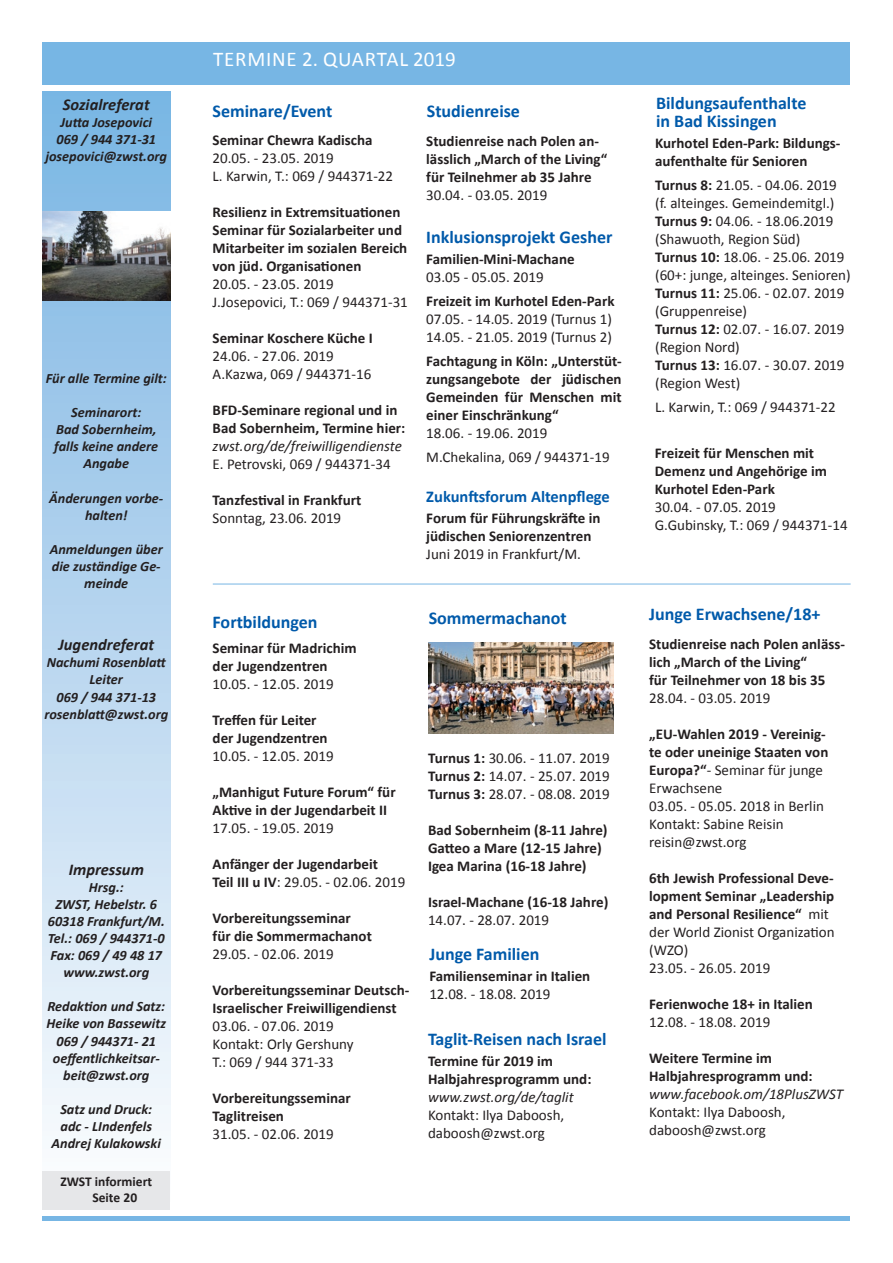
<style>
.page{position:relative;width:893px;height:1263px;background:#fff}
.page>*{position:absolute;margin:0;border:0;box-sizing:border-box;transform-origin:0 0}
.t1{font:21px "Calibri";letter-spacing:.04em;color:#fff}
.t2{font:700 18px/18px "Calibri";color:#015aaa}
.t3{font:italic 700 16.5px "Calibri";color:#231f20}
.t4{font:700 16.5px "Calibri";color:#015aaa}
.t5{font:700 15px/18px "Calibri";color:#231f20}
.t6{font:15px/18px "Calibri";color:#231f20}
.t7{font:italic 15px "Calibri";color:#231f20}
.t8{font:italic 700 14.25px/17.1px "Calibri";color:#231f20;text-align:center}
.t9{font:700 13.5px/16.2px "Calibri";color:#231f20}
.s1{font-weight:700}
.s2{font-weight:400}
</style>
<div class="page">
<div style="left:43px;top:43px;width:807px;height:42px;background:#77b6e4"></div>
<svg style="left:43px;top:91px;width:127px;height:1040px;background:#b9d7ef"></svg>
<div style="left:43px;top:1171px;width:127px;height:39px;background:#e6e7e9"></div>
<hr style="left:43px;top:1216px;width:807px;height:4px;background:#77b6e4">
<hr style="left:213px;top:584px;width:638px;height:1px;background:#77b6e4">
<img style="left:43px;top:211px;width:127px;height:90px">
<img style="left:429px;top:642px;width:184px;height:91px">
<p class="t3" style="left:63px;top:94px;width:88px">Sozialreferat</p>
<p class="t8" style="left:45px;top:113px;width:123px">Jutta Josepovici<br>069 / 944 371-31 josepovici@zwst.org</p>
<p class="t8" style="left:46px;top:369px;width:122px">Für alle Termine gilt:</p>
<p class="t8" style="left:54px;top:403px;width:105px">Seminarort:<br>Bad Sobernheim, falls keine andere<br>Angabe</p>
<p class="t8" style="left:49px;top:489px;width:116px">Änderungen vorbe&shy;halten!</p>
<p class="t8" style="left:50px;top:540px;width:114px">Anmeldungen über die zuständige Ge&shy;meinde</p>
<p class="t3" style="left:58px;top:634px;width:97px">Jugendreferat</p>
<p class="t8" style="left:44px;top:653px;width:125px">Nachumi Rosenblatt<br>Leiter<br>069 / 944 371-13 rosenblatt@zwst.org</p>
<p class="t3" style="left:69px;top:859px;width:77px">Impressum</p>
<p class="t8" style="left:48px;top:878px;width:119px">Hrsg.:<br>ZWST, Hebelstr. 6<br>60318 Frankfurt/M.<br>Tel.: 069 / 944371-0<br>Fax: 069 / 49 48 17 www.zwst.org</p>
<p class="t8" style="left:47px;top:997px;width:121px">Redaktion und Satz:<br>Heike von Bassewitz<br>069 / 944371- 21 oeffentlichkeitsar&shy;beit@zwst.org</p>
<p class="t8" style="left:52px;top:1100px;width:111px">Satz und Druck: adc - LIndenfels<br>Andrej Kulakowski</p>
<p class="t9" style="left:92px;top:1173px;width:61px;text-indent:-32px">ZWST informiert<br>Seite 20</p>
<h1 class="t1" style="left:213px;top:45px;width:244px">TERMINE 2. QUARTAL 2019</h1>
<p class="t2" style="left:213px;top:101px;width:121px">Seminare/Event</p>
<p class="t2" style="left:656px;top:95px;width:152px">Bildungsaufenthalte in Bad Kissingen</p>
<p class="t2" style="left:427px;top:103px;width:95px">Studienreise</p>
<p class="t5" style="left:426px;top:133px;width:183px">Studienreise nach Polen an&shy;lässlich „March of the Living“ für Teilnehmer ab 35 Jahre</p>
<p class="t6" style="left:426px;top:186px;width:123px">30.04. - 03.05. 2019</p>
<p class="t5" style="left:213px;top:130px;width:162px">Seminar Chewra Kadischa</p>
<p class="t6" style="left:213px;top:149px;width:182px">20.05. - 23.05. 2019<br>L. Karwin, T.: 069 / 944371-22</p>
<p class="t5" style="left:213px;top:202px;width:196px">Resilienz in Extremsituationen<br>Seminar für Sozialarbeiter und<br>Mitarbeiter im sozialen Bereich von jüd. Organisationen</p>
<p class="t6" style="left:213px;top:275px;width:197px">20.05. - 23.05. 2019<br>J.Josepovici, T.: 069 / 944371-31</p>
<p class="t5" style="left:213px;top:328px;width:162px">Seminar Koschere Küche I</p>
<p class="t6" style="left:213px;top:347px;width:160px">24.06. - 27.06. 2019<br>A.Kazwa, 069 / 944371-16</p>
<p class="t5" style="left:213px;top:402px;width:194px">BFD-Seminare regional und in<br>Bad Sobernheim, Termine hier:</p>
<p class="t7" style="left:213px;top:436px;width:191px">zwst.org/de/freiwilligendienste</p>
<p class="t6" style="left:213px;top:455px;width:179px">E. Petrovski, 069 / 944371-34</p>
<p class="t5" style="left:213px;top:490px;width:150px">Tanzfestival in Frankfurt</p>
<p class="t6" style="left:213px;top:509px;width:130px">Sonntag, 23.06. 2019</p>
<p class="t5" style="left:655px;top:133px;width:187px">Kurhotel Eden-Park: Bildungs&shy;aufenthalte für Senioren</p>
<p class="t6" style="left:655px;top:176px;width:197px"><span class="s1">Turnus 8:</span> 21.05. - 04.06. 2019 (f. alteinges. Gemeindemitgl.)<br><span class="s1">Turnus 9:</span> 04.06. - 18.06.2019 (Shawuoth, Region Süd)<br><span class="s1">Turnus 10:</span> 18.06. - 25.06. 2019 (60+: junge, alteinges. Senioren)<br><span class="s1">Turnus 11:</span> 25.06. - 02.07. 2019 (Gruppenreise)<br><span class="s1">Turnus 12:</span> 02.07. - 16.07. 2019 (Region Nord)<br><span class="s1">Turnus 13:</span> 16.07. - 30.07. 2019 (Region West)</p>
<p class="t6" style="left:655px;top:398px;width:182px">L. Karwin, T.: 069 / 944371-22</p>
<p class="t2" style="left:426px;top:227px;width:188px">Inklusionsprojekt Gesher</p>
<p class="t5" style="left:426px;top:251px;width:150px">Familien-Mini-Machane</p>
<p class="t6" style="left:426px;top:268px;width:119px">03.05 - 05.05. 2019</p>
<p class="t5" style="left:426px;top:291px;width:190px">Freizeit im Kurhotel Eden-Park</p>
<p class="t6" style="left:426px;top:310px;width:187px">07.05. - 14.05. 2019 (Turnus 1)<br>14.05. - 21.05. 2019 (Turnus 2)</p>
<p class="t5" style="left:426px;top:351px;width:197px;text-align:justify">Fachtagung in Köln: „Unterstüt&shy;zungsangebote der jüdischen Gemeinden für Menschen mit einer Einschränkung“</p>
<p class="t6" style="left:426px;top:421px;width:185px;line-height:24px">18.06. - 19.06. 2019<br>M.Chekalina, 069 / 944371-19</p>
<p class="t4" style="left:426px;top:486px;width:185px">Zukunftsforum Altenpflege</p>
<p class="t5" style="left:426px;top:510px;width:176px">Forum für Führungskräfte in jüdischen Seniorenzentren</p>
<p class="t6" style="left:426px;top:545px;width:156px">Juni 2019 in Frankfurt/M.</p>
<p class="t5" style="left:655px;top:444px;width:174px">Freizeit für Menschen mit<br>Demenz und Angehörige im<br>Kurhotel Eden-Park</p>
<p class="t6" style="left:655px;top:498px;width:194px">30.04. - 07.05. 2019<br>G.Gubinsky, T.: 069 / 944371-14</p>
<p class="t2" style="left:213px;top:614px;width:106px">Fortbildungen</p>
<p class="t5" style="left:213px;top:640px;width:146px">Seminar für Madrichim der Jugendzentren</p>
<p class="t6" style="left:213px;top:675px;width:123px">10.05. - 12.05. 2019</p>
<p class="t5" style="left:213px;top:711px;width:117px">Treffen für Leiter der Jugendzentren</p>
<p class="t6" style="left:213px;top:747px;width:123px">10.05. - 12.05. 2019</p>
<p class="t5" style="left:213px;top:783px;width:185px">„Manhigut Future Forum“ für<br>Aktive in der Jugendarbeit II</p>
<p class="t6" style="left:213px;top:819px;width:123px">17.05. - 19.05. 2019</p>
<p class="t5" style="left:213px;top:855px;width:194px">Anfänger der Jugendarbeit<br>Teil III u IV<span class="s2">: 29.05. - 02.06. 2019</span></p>
<p class="t5" style="left:213px;top:910px;width:161px">Vorbereitungsseminar für die Sommermachanot</p>
<p class="t6" style="left:213px;top:945px;width:123px">29.05. - 02.06. 2019</p>
<p class="t5" style="left:213px;top:982px;width:198px">Vorbereitungsseminar Deutsch-<br>Israelischer Freiwilligendienst</p>
<p class="t6" style="left:213px;top:1017px;width:143px">03.06. - 07.06. 2019<br>Kontakt: Orly Gershuny<br>T.: 069 / 944 371-33</p>
<p class="t5" style="left:213px;top:1090px;width:140px">Vorbereitungsseminar<br>Taglitreisen</p>
<p class="t6" style="left:213px;top:1125px;width:123px">31.05. - 02.06. 2019</p>
<p class="t2" style="left:429px;top:610px;width:140px">Sommermachanot</p>
<p class="t2" style="left:649px;top:606px;width:173px">Junge Erwachsene/18+</p>
<p class="t6" style="left:428px;top:749px;width:183px;text-align:justify"><span class="s1">Turnus 1:</span> 30.06. - 11.07. 2019<br><span class="s1">Turnus 2:</span> 14.07. - 25.07. 2019<br><span class="s1">Turnus 3:</span> 28.07. - 08.08. 2019</p>
<p class="t5" style="left:428px;top:820px;width:181px">Bad Sobernheim (8-11 Jahre)<br>Gatteo a Mare (12-15 Jahre)<br>Igea Marina (16-18 Jahre)</p>
<p class="t5" style="left:428px;top:892px;width:182px">Israel-Machane (16-18 Jahre)</p>
<p class="t6" style="left:428px;top:911px;width:123px">14.07. - 28.07. 2019</p>
<p class="t2" style="left:429px;top:946px;width:112px">Junge Familien</p>
<p class="t5" style="left:429px;top:968px;width:162px">Familienseminar in Italien</p>
<p class="t6" style="left:429px;top:985px;width:123px">12.08. - 18.08. 2019</p>
<p class="t2" style="left:428px;top:1031px;width:180px">Taglit-Reisen nach Israel</p>
<p class="t5" style="left:428px;top:1052px;width:165px">Termine für 2019 im<br>Halbjahresprogramm und:</p>
<p class="t7" style="left:428px;top:1086px;width:147px">www.zwst.org/de/taglit</p>
<p class="t6" style="left:428px;top:1106px;width:138px">Kontakt: Ilya Daboosh, daboosh@zwst.org</p>
<p class="t5" style="left:649px;top:634px;width:197px">Studienreise nach Polen anläss&shy;lich „March of the Living“<br>für Teilnehmer von 18 bis 35</p>
<p class="t6" style="left:649px;top:689px;width:123px">28.04. - 03.05. 2019</p>
<p class="t6" style="left:649px;top:725px;width:181px"><span class="s1">„EU-Wahlen 2019 - Vereinig&shy;te oder uneinige Staaten von<br>Europa?“</span>- Seminar für junge<br>Erwachsene<br>03.05. - 05.05. 2018 in Berlin<br>Kontakt: Sabine Reisin reisin@zwst.org</p>
<p class="t5" style="left:649px;top:868px;width:187px">6th Jewish Professional Deve&shy;lopment Seminar „Leadership and Personal Resilience“ <span class="s2">mit der World Zionist Organization (WZO)<br>23.05. - 26.05. 2019</span></p>
<p class="t5" style="left:649px;top:996px;width:165px">Ferienwoche 18+ in Italien</p>
<p class="t6" style="left:649px;top:1013px;width:123px">12.08. - 18.08. 2019</p>
<p class="t5" style="left:649px;top:1050px;width:165px">Weitere Termine im<br>Halbjahresprogramm und:</p>
<p class="t7" style="left:649px;top:1084px;width:196px">www.facebook.om/18PlusZWST</p>
<p class="t6" style="left:649px;top:1103px;width:138px">Kontakt: Ilya Daboosh, daboosh@zwst.org</p>
</div>
